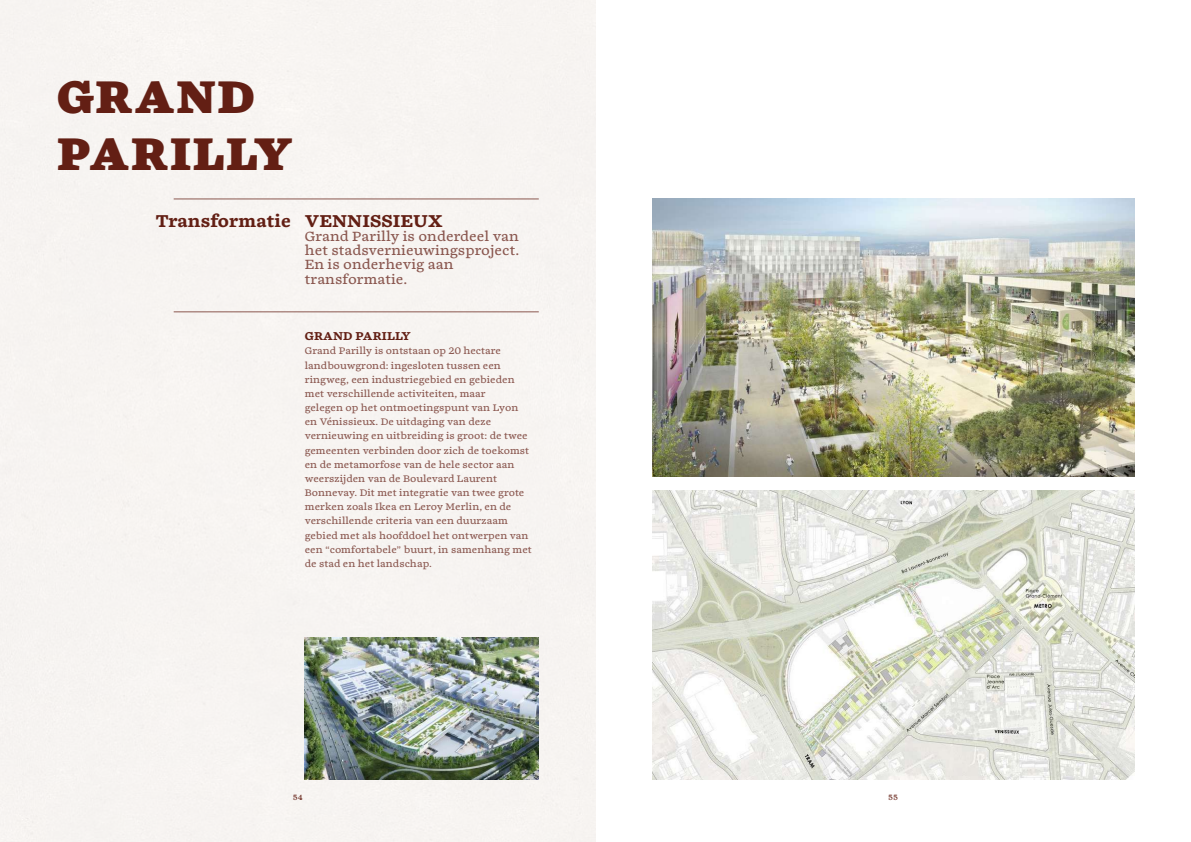
<style>
.page{position:relative;width:1191px;height:842px;background:#fff}
.page>*{position:absolute;margin:0;border:0;box-sizing:border-box;transform-origin:0 0}
.t1{font:900 48px/56.7px "Chiavettieri";letter-spacing:.015em;color:#631f14}
.t2{font:700 18px "Chiavettieri";color:#631f14}
.t3{font:14px/14.2px "Chiavettieri";color:#8a574f}
.t4{font:700 12px "Chiavettieri";color:#631f14}
.t5{font:10px/14.2px "Chiavettieri";color:#8a574f}
.t6{font:8px "Chiavettieri";color:#631f14}
</style>
<div class="page">
<div style="left:0;top:0;width:595px;height:842px;background:#f7f4f1"></div>
<img style="left:305px;top:638px;width:234px;height:142px">
<img style="left:652px;top:490px;width:482px;height:290px">
<img style="left:652px;top:198px;width:482px;height:278px">
<hr style="left:174px;top:198px;width:365px;height:1px;background:#8a574f">
<hr style="left:174px;top:311px;width:365px;height:1px;background:#8a574f">
<h1 class="t1" style="left:57px;top:70px;width:238px">GRAND<br>PARILLY</h1>
<h2 class="t2" style="left:156px;top:209px;width:136px">Transformatie</h2>
<h2 class="t2" style="left:305px;top:209px;width:139px">VENNISSIEUX</h2>
<h3 class="t3" style="left:305px;top:229px;width:216px">Grand Parilly is onderdeel van het stadsvernieuwingsproject.<br>En is onderhevig aan transformatie.</h3>
<p class="t4" style="left:305px;top:328px;width:108px">GRAND PARILLY</p>
<p class="t5" style="left:305px;top:344px;width:229px">Grand Parilly is ontstaan op 20 hectare landbouwgrond: ingesloten tussen een ringweg, een industriegebied en gebieden met verschillende activiteiten, maar<br>gelegen op het ontmoetingspunt van Lyon en Vénissieux. De uitdaging van deze vernieuwing en uitbreiding is groot: de twee gemeenten verbinden door zich de toekomst en de metamorfose van de hele sector aan weerszijden van de Boulevard Laurent Bonnevay. Dit met integratie van twee grote merken zoals Ikea en Leroy Merlin, en de verschillende criteria van een duurzaam gebied met als hoofddoel het ontwerpen van een “comfortabele” buurt, in samenhang met de stad en het landschap.</p>
<p class="t6" style="left:293px;top:792px;width:11px">54</p>
<p class="t6" style="left:888px;top:792px;width:11px">55</p>
</div>
